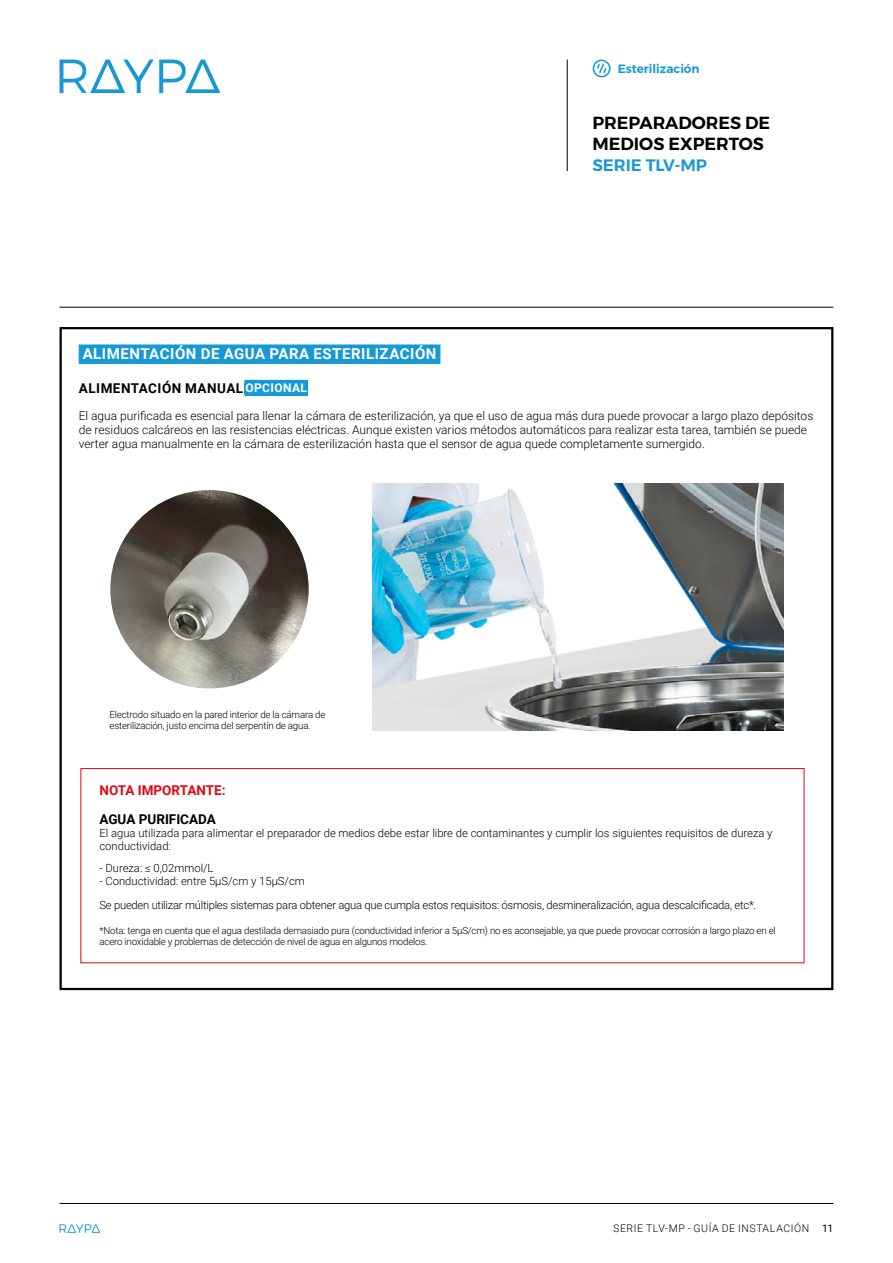
<style>
.page{position:relative;width:893px;height:1263px;background:#fff}
.page>*{position:absolute;margin:0;border:0;box-sizing:border-box;transform-origin:0 0}
.t1{font:600 17.4px/21px "Montserrat";color:#000}
.t2{font:600 16.5px "Montserrat";color:#1899d6}
.t3{font:700 15px "Roboto";letter-spacing:.035em;color:#fff}
.t4{font:700 13.5px "Roboto";letter-spacing:.025em;color:#000}
.t5{font:700 13.5px "Roboto";color:#e30613}
.t6{font:700 13.5px "Roboto";color:#000}
.t7{font:300 12px/13.8px "Roboto";color:#000}
.t8{font:600 12px "Montserrat";color:#1899d6}
.t9{font:700 12px "Roboto";letter-spacing:.035em;color:#fff}
.t10{font:300 11.25px/24.6px "Roboto";letter-spacing:-.02em;color:#000}
.t11{font:300 11.25px/12.9px "Roboto";color:#000}
.t12{font:300 10.5px "Roboto";letter-spacing:.055em;color:#000}
.t13{font:300 9.75px/11.2px "Roboto";letter-spacing:-.02em;color:#000}
.s1{font-family:"Helvetica"}
.s2{font-size:12px}
.s3{font-weight:400}
</style>
<div class="page">
<hr style="left:60px;top:307px;width:773px;height:1px;background:#000">
<svg style="left:60px;top:1224px;width:40px;height:9px"></svg>
<hr style="left:60px;top:1203px;width:773px;height:1px;background:#000">
<hr style="left:567px;top:60px;width:1px;height:111px;background:#000">
<svg style="left:60px;top:60px;width:160px;height:33px"></svg>
<svg style="left:593px;top:60px;width:18px;height:17px"></svg>
<div style="left:79px;top:344px;width:361px;height:20px;background:#1899d6"></div>
<div style="left:80px;top:768px;width:724px;height:195px;border:1px solid #e30613"></div>
<img style="left:110px;top:490px;width:199px;height:198px;border-radius:99px">
<img style="left:373px;top:483px;width:410px;height:247px">
<div style="left:244px;top:380px;width:64px;height:16px;background:#1899d6"></div>
<p class="t8" style="left:618px;top:59px;width:83px">Esterilización</p>
<h1 class="t1" style="left:592px;top:113px;width:179px">PREPARADORES DE<br>MEDIOS EXPERTOS</h1>
<h2 class="t2" style="left:592px;top:152px;width:116px">SERIE TLV-MP</h2>
<p class="t3" style="left:83px;top:344px;width:355px">ALIMENTACIÓN DE AGUA PARA ESTERILIZACIÓN</p>
<p class="t4" style="left:79px;top:378px;width:166px">ALIMENTACIÓN MANUAL</p>
<p class="t7" style="left:79px;top:409px;width:736px">El agua purificada es esencial para llenar la cámara de esterilización, ya que el uso de agua más dura puede provocar a largo plazo depósitos de residuos calcáreos en las resistencias eléctricas. Aunque existen varios métodos automáticos para realizar esta tarea, también se puede verter agua manualmente en la cámara de esterilización hasta que el sensor de agua quede completamente sumergido.</p>
<p class="t9" style="left:245px;top:379px;width:63px">OPCIONAL</p>
<p class="t13" style="left:110px;top:709px;width:217px">Electrodo situado en la pared interior de la cámara de esterilización, justo encima del serpentín de agua.</p>
<p class="t5" style="left:100px;top:781px;width:128px">NOTA IMPORTANTE:</p>
<p class="t6" style="left:100px;top:810px;width:118px">AGUA PURIFICADA</p>
<p class="t11" style="left:100px;top:826px;width:675px">El agua utilizada para alimentar el preparador de medios debe estar libre de contaminantes y cumplir los siguientes requisitos de dureza y conductividad:</p>
<p class="t11" style="left:100px;top:861px;width:116px">- Dureza: ≤ 0,02mmol/L</p>
<p class="t10" style="left:100px;top:868px;width:658px">- Conductividad: entre 5<span class="s1">µ</span>S/cm y 15<span class="s1">µ</span>S/cm<br>Se pueden utilizar múltiples sistemas para obtener agua que cumpla estos requisitos: ósmosis, desmineralización, agua descalcificada, etc*<span class="s2">.</span></p>
<p class="t13" style="left:100px;top:924px;width:678px">*Nota: tenga en cuenta que el agua destilada demasiado pura (conductividad inferior a 5<span class="s1">µ</span>S/cm) no es aconsejable, ya que puede provocar corrosión a largo plazo en el acero inoxidable y problemas de detección de nivel de agua en algunos modelos.</p>
<p class="t12" style="left:613px;top:1221px;width:222px">SERIE TLV-MP - GUÍA DE INSTALACIÓN <span class="s3">11</span></p>
</div>
